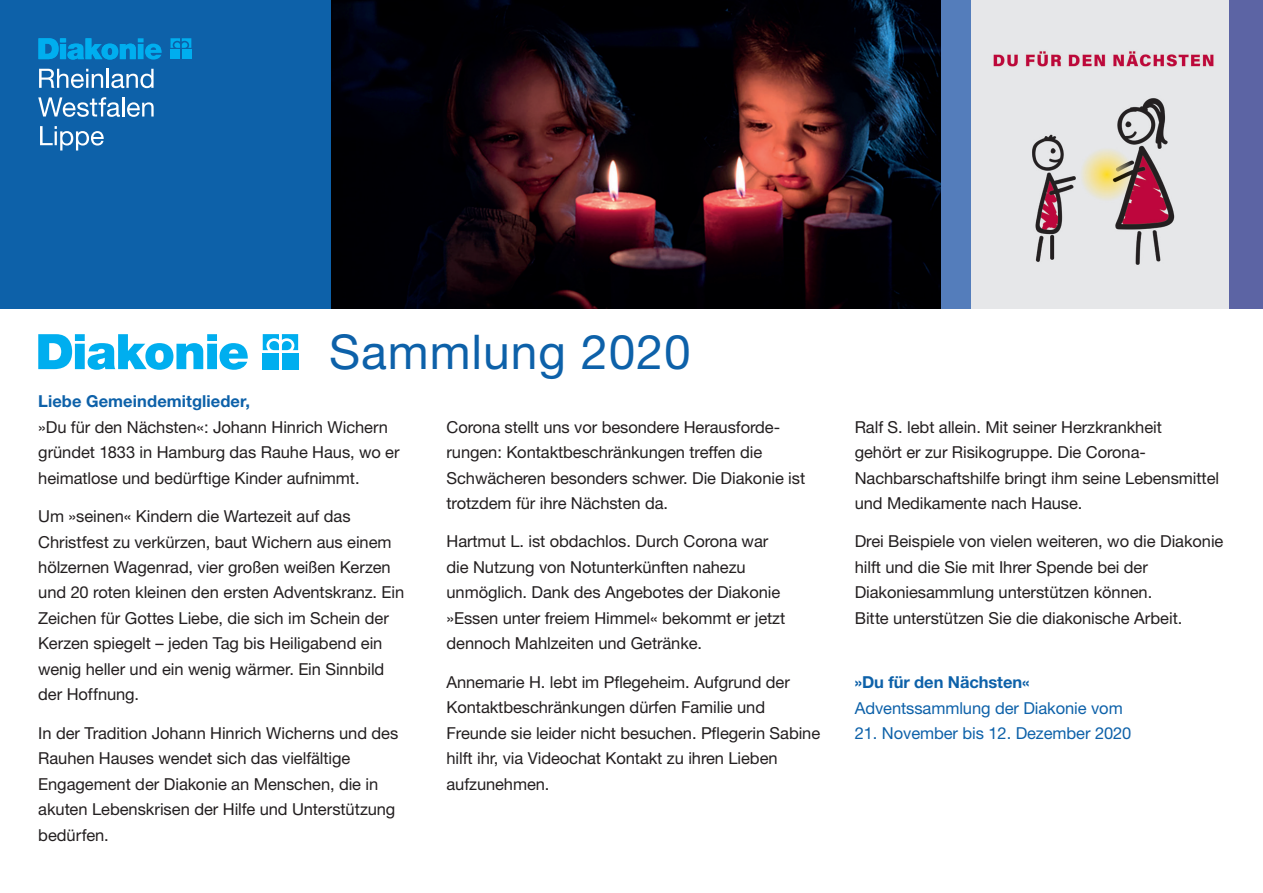
<style>
.page{position:relative;width:1263px;height:893px;background:#fff}
.page>*{position:absolute;margin:0;border:0;box-sizing:border-box;transform-origin:0 0}
.t1{font:48px "Helvetica Neue LT Std";letter-spacing:.02em;color:#0d61a9}
.t2{font:16.5px/25.5px "Helvetica Neue LT Std";letter-spacing:-.005em;color:#231f20}
.t3{font:16.5px "Helvetica Neue LT Std";letter-spacing:-.005em;color:#0d61a9}
.t4{font:700 16.5px "Helvetica Neue LT Std";letter-spacing:.005em;color:#0d61a9}
</style>
<div class="page">
<div style="left:0;top:0;width:347px;height:308px;background:#0d61a9"></div>
<div style="left:952px;top:0;width:311px;height:308px;background:#5c64a4"></div>
<div style="left:891px;top:0;width:99px;height:308px;background:#547dbb"></div>
<img style="left:332px;top:0;width:609px;height:308px">
<img style="left:972px;top:0;width:257px;height:308px">
<svg style="left:170px;top:38px;width:21px;height:10px"></svg>
<div style="left:170px;top:50px;width:10px;height:9px;background:#00aeef"></div>
<div style="left:182px;top:50px;width:9px;height:9px;background:#00aeef"></div>
<svg style="left:39px;top:69px;width:64px;height:19px"></svg>
<hr style="left:106px;top:69px;width:3px;height:19px;background:#fff">
<svg style="left:111px;top:69px;width:43px;height:19px"></svg>
<svg style="left:38px;top:97px;width:82px;height:20px"></svg>
<hr style="left:122px;top:97px;width:2px;height:20px;background:#fff">
<svg style="left:127px;top:102px;width:27px;height:15px"></svg>
<svg style="left:40px;top:126px;width:64px;height:24px"></svg>
<svg style="left:38px;top:38px;width:124px;height:22px"></svg>
<svg style="left:38px;top:334px;width:210px;height:36px"></svg>
<svg style="left:263px;top:334px;width:35px;height:16px"></svg>
<div style="left:263px;top:353px;width:16px;height:16px;background:#00aeef"></div>
<div style="left:282px;top:353px;width:16px;height:16px;background:#00aeef"></div>
<h1 class="t1" style="left:329px;top:323px;width:363px">Sammlung 2020</h1>
<p class="t4" style="left:38px;top:391px;width:213px">Liebe Gemeindemitglieder,</p>
<p class="t2" style="left:38px;top:414px;width:363px">»Du für den Nächsten«: Johann Hinrich Wichern gründet 1833 in Hamburg das Rauhe Haus, wo er heimatlose und bedürftige Kinder aufnimmt.</p>
<p class="t2" style="left:38px;top:503px;width:367px">Um »seinen« Kindern die Wartezeit auf das Christfest zu verkürzen, baut Wichern aus einem hölzernen Wagenrad, vier großen weißen Kerzen und 20 roten kleinen den ersten Adventskranz. Ein Zeichen für Gottes Liebe, die sich im Schein der Kerzen spiegelt – jeden Tag bis Heiligabend ein wenig heller und ein wenig wärmer. Ein Sinnbild der Hoffnung.</p>
<p class="t2" style="left:38px;top:720px;width:362px">In der Tradition Johann Hinrich Wicherns und des Rauhen Hauses wendet sich das vielfältige Engagement der Diakonie an Menschen, die in akuten Lebenskrisen der Hilfe und Unterstützung bedürfen.</p>
<p class="t2" style="left:446px;top:414px;width:360px">Corona stellt uns vor besondere Herausforde&shy;rungen: Kontaktbeschränkungen treffen die Schwächeren besonders schwer. Die Diakonie ist trotzdem für ihre Nächsten da.</p>
<p class="t2" style="left:446px;top:529px;width:340px">Hartmut L. ist obdachlos. Durch Corona war die Nutzung von Notunterkünften nahezu unmöglich. Dank des Angebotes der Diakonie »Essen unter freiem Himmel« bekommt er jetzt dennoch Mahlzeiten und Getränke.</p>
<p class="t2" style="left:446px;top:669px;width:375px">Annemarie H. lebt im Pflegeheim. Aufgrund der Kontaktbeschränkungen dürfen Familie und Freunde sie leider nicht besuchen. Pflegerin Sabine hilft ihr, via Videochat Kontakt zu ihren Lieben aufzunehmen.</p>
<p class="t2" style="left:855px;top:414px;width:366px">Ralf S. lebt allein. Mit seiner Herzkrankheit<br>gehört er zur Risikogruppe. Die Corona-Nachbarschaftshilfe bringt ihm seine Lebensmittel und Medikamente nach Hause.</p>
<p class="t2" style="left:855px;top:528px;width:370px">Drei Beispiele von vielen weiteren, wo die Diakonie hilft und die Sie mit Ihrer Spende bei der Diakoniesammlung unterstützen können.<br>Bitte unterstützen Sie die diakonische Arbeit.</p>
<p class="t4" style="left:855px;top:672px;width:176px">»Du für den Nächsten«</p>
<p class="t3" style="left:855px;top:698px;width:269px">Adventssammlung der Diakonie vom</p>
<p class="t3" style="left:855px;top:724px;width:278px">21. November bis 12. Dezember 2020</p>
</div>
